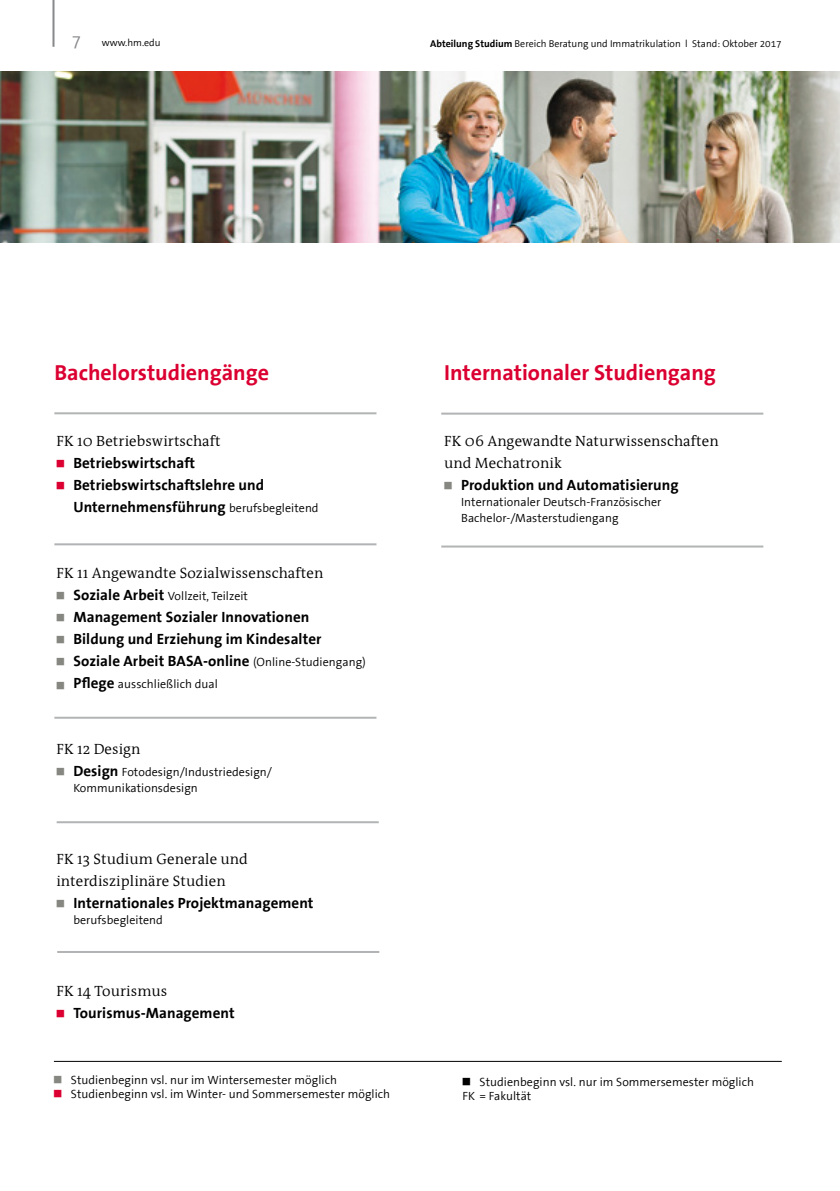
<style>
.page{position:relative;width:840px;height:1191px;background:#fff}
.page>*{position:absolute;margin:0;border:0;box-sizing:border-box;transform-origin:0 0}
.t1{font:700 22px "FHM The Sans";color:#db0031}
.t2{font:700 15px/22px "FHM Antiqua";letter-spacing:.005em;color:#000}
.t3{font:15px/22px "FHM Antiqua";letter-spacing:.005em;color:#000}
.t4{font:12px/16px "FHM The Sans";letter-spacing:.005em;color:#000}
.t5{font:10px "FHM The Sans";color:#000}
.s1{font-size:18px;color:#87888a}
.s2{font-weight:700}
.s3{color:#db0031}
.s4{font-family:"FHM The Sans";font-weight:400;font-size:12px}
.s5{font-family:"FHM Antiqua";font-weight:700;font-size:15px}
.s6{color:#878781}
</style>
<div class="page">
<hr style="left:52px;top:0;width:2px;height:47px;background:#87888a">
<hr style="left:54px;top:1061px;width:727px;height:1px;background:#000">
<hr style="left:441px;top:412px;width:322px;height:2px;background:#b1b3b4">
<hr style="left:441px;top:545px;width:322px;height:2px;background:#b1b3b4">
<img style="left:0;top:72px;width:839px;height:170px">
<hr style="left:54px;top:543px;width:322px;height:2px;background:#b1b3b4">
<hr style="left:54px;top:716px;width:322px;height:2px;background:#b1b3b4">
<hr style="left:57px;top:821px;width:321px;height:2px;background:#b1b3b4">
<hr style="left:54px;top:412px;width:322px;height:2px;background:#b1b3b4">
<hr style="left:57px;top:951px;width:322px;height:2px;background:#b1b3b4">
<p class="t5" style="left:71px;top:38px;width:91px"><span class="s1">7</span> www.hm.edu</p>
<p class="t5" style="left:430px;top:38px;width:353px"><span class="s2">Abteilung Studium</span> Bereich Beratung und Immatrikulation l Stand: Oktober 2017</p>
<h1 class="t1" style="left:54px;top:361px;width:216px">Bachelorstudiengänge</h1>
<p class="t3" style="left:56px;top:431px;width:166px">FK 10 Betriebswirtschaft</p>
<p class="t2" style="left:56px;top:452px;width:140px"><span class="s3">■</span> Betriebswirtschaft</p>
<p class="t2" style="left:73px;top:474px;width:246px;text-indent:-17px"><span class="s3">■</span> Betriebswirtschaftslehre und<br>Unternehmensführung <span class="s4">berufsbegleitend</span></p>
<p class="t3" style="left:56px;top:563px;width:268px">FK 11 Angewandte Sozialwissenschaften</p>
<p class="t4" style="left:56px;top:588px;width:193px"><sup>■</sup> <span class="s5">Soziale Arbeit</span> Vollzeit, Teilzeit</p>
<p class="t2" style="left:56px;top:606px;width:254px"><span class="s6">■</span> Management Sozialer Innovationen</p>
<p class="t2" style="left:56px;top:628px;width:266px"><span class="s6">■</span> Bildung und Erziehung im Kindesalter</p>
<p class="t2" style="left:56px;top:650px;width:311px"><span class="s6">■</span> Soziale Arbeit BASA-online <span class="s4">(Online-Studiengang)</span></p>
<p class="t4" style="left:56px;top:676px;width:163px"><span class="s6">■</span> <span class="s5">Pflege</span> ausschließlich dual</p>
<p class="t3" style="left:56px;top:739px;width:86px">FK 12 Design</p>
<p class="t4" style="left:73px;top:764px;width:200px;text-indent:-17px"><sup>■</sup> <span class="s5">Design</span> Fotodesign/Industriedesign/<br>Kommunikationsdesign</p>
<p class="t3" style="left:56px;top:849px;width:193px">FK 13 Studium Generale und interdisziplinäre Studien</p>
<p class="t2" style="left:56px;top:892px;width:258px"><span class="s6">■</span> Internationales Projektmanagement</p>
<p class="t4" style="left:73px;top:912px;width:91px">berufsbegleitend</p>
<p class="t3" style="left:56px;top:981px;width:112px">FK 14 Tourismus</p>
<p class="t2" style="left:56px;top:1002px;width:180px"><span class="s3">■</span> Tourismus-Management</p>
<p class="t4" style="left:54px;top:1072px;width:284px"><sup>■</sup> Studienbeginn vsl. nur im Wintersemester möglich</p>
<p class="t4" style="left:54px;top:1086px;width:337px"><sup>■</sup> Studienbeginn vsl. im Winter- und Sommersemester möglich</p>
<h1 class="t1" style="left:444px;top:361px;width:273px">Internationaler Studiengang</h1>
<p class="t3" style="left:444px;top:431px;width:276px">FK 06 Angewandte Naturwissenschaften und Mechatronik</p>
<p class="t2" style="left:444px;top:474px;width:236px"><span class="s6">■</span> Produktion und Automatisierung</p>
<p class="t4" style="left:461px;top:494px;width:202px">Internationaler Deutsch-Französischer<br>Bachelor-/Masterstudiengang</p>
<p class="t4" style="left:462px;top:1075px;width:293px;line-height:14px">■ Studienbeginn vsl. nur im Sommersemester möglich<br>FK = Fakultät</p>
</div>
